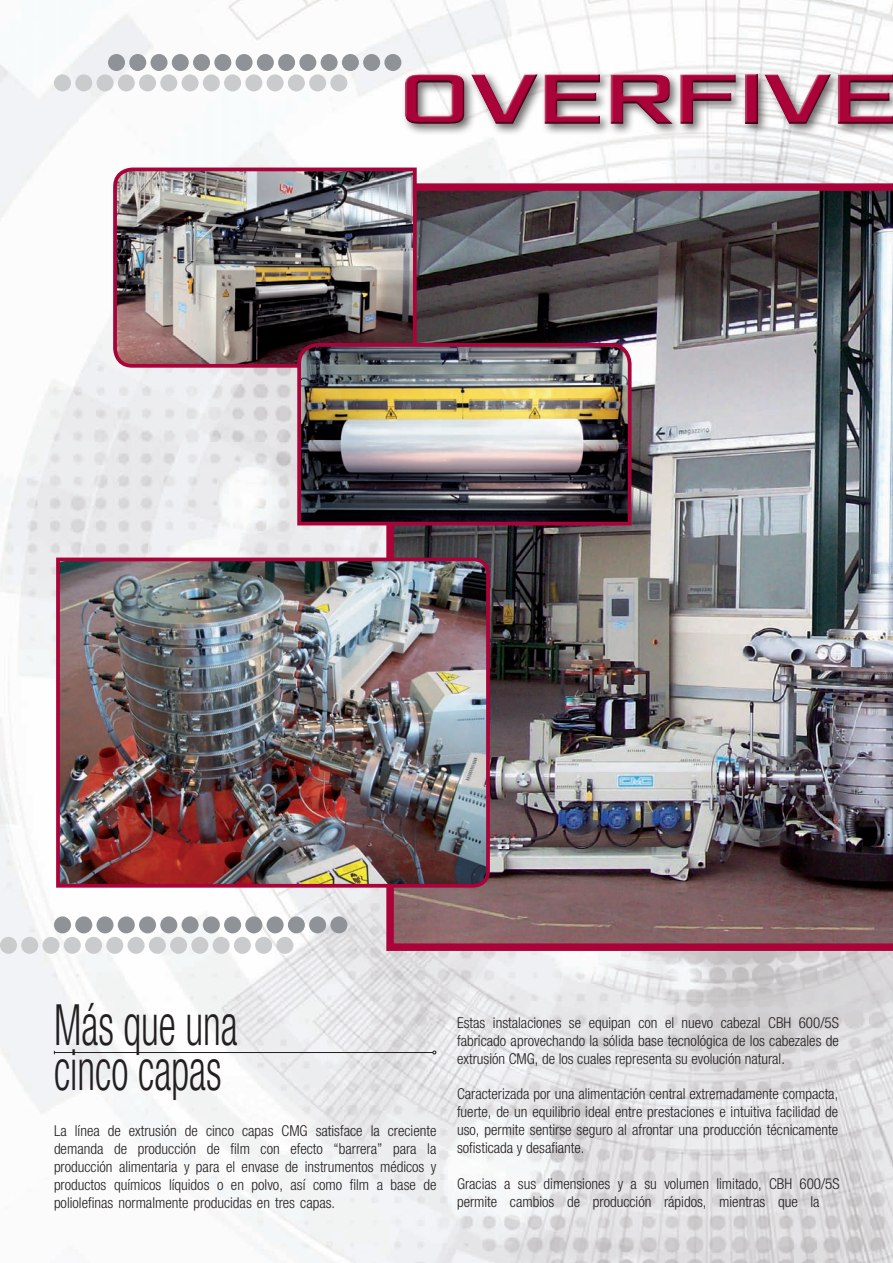
<style>
.page{position:relative;width:893px;height:1263px;background:#fff}
.page>*{position:absolute;margin:0;border:0;box-sizing:border-box;transform-origin:0 0}
.t1{font:700 75px "Xolonium";color:#a90339}
.t2{font:300 condensed 57px "Helvetica Neue";color:#231f20;scale:.7 1}
.t3{font:300 condensed 15px/18px "Helvetica Neue";color:#231f20;text-align:justify}
</style>
<div class="page">
<img style="left:0;top:0;width:893px;height:1263px">
<div style="left:108px;top:54px;width:17px;height:17px;background:#8f9398;border-radius:50%"></div>
<div style="left:129px;top:54px;width:17px;height:17px;background:#8f9398;border-radius:50%"></div>
<div style="left:151px;top:54px;width:17px;height:17px;background:#8f9398;border-radius:50%"></div>
<div style="left:172px;top:54px;width:17px;height:17px;background:#8f9398;border-radius:50%"></div>
<div style="left:193px;top:54px;width:17px;height:17px;background:#8f9398;border-radius:50%"></div>
<div style="left:214px;top:54px;width:17px;height:17px;background:#8f9398;border-radius:50%"></div>
<div style="left:236px;top:54px;width:17px;height:17px;background:#8f9398;border-radius:50%"></div>
<div style="left:257px;top:54px;width:17px;height:17px;background:#8f9398;border-radius:50%"></div>
<div style="left:278px;top:54px;width:17px;height:17px;background:#8f9398;border-radius:50%"></div>
<div style="left:299px;top:54px;width:17px;height:17px;background:#8f9398;border-radius:50%"></div>
<div style="left:321px;top:54px;width:17px;height:17px;background:#8f9398;border-radius:50%"></div>
<div style="left:342px;top:54px;width:17px;height:17px;background:#8f9398;border-radius:50%"></div>
<div style="left:363px;top:54px;width:17px;height:17px;background:#8f9398;border-radius:50%"></div>
<div style="left:384px;top:54px;width:17px;height:17px;background:#8f9398;border-radius:50%"></div>
<div style="left:54px;top:916px;width:17px;height:17px;background:#8f9398;border-radius:50%"></div>
<div style="left:75px;top:916px;width:17px;height:17px;background:#8f9398;border-radius:50%"></div>
<div style="left:97px;top:916px;width:17px;height:17px;background:#8f9398;border-radius:50%"></div>
<div style="left:118px;top:916px;width:17px;height:17px;background:#8f9398;border-radius:50%"></div>
<div style="left:139px;top:916px;width:17px;height:17px;background:#8f9398;border-radius:50%"></div>
<div style="left:160px;top:916px;width:17px;height:17px;background:#8f9398;border-radius:50%"></div>
<div style="left:182px;top:916px;width:17px;height:17px;background:#8f9398;border-radius:50%"></div>
<div style="left:203px;top:916px;width:17px;height:17px;background:#8f9398;border-radius:50%"></div>
<div style="left:224px;top:916px;width:17px;height:17px;background:#8f9398;border-radius:50%"></div>
<div style="left:245px;top:916px;width:17px;height:17px;background:#8f9398;border-radius:50%"></div>
<div style="left:267px;top:916px;width:17px;height:17px;background:#8f9398;border-radius:50%"></div>
<div style="left:288px;top:916px;width:17px;height:17px;background:#8f9398;border-radius:50%"></div>
<div style="left:309px;top:916px;width:17px;height:17px;background:#8f9398;border-radius:50%"></div>
<div style="left:330px;top:916px;width:17px;height:17px;background:#8f9398;border-radius:50%"></div>
<div style="left:54px;top:74px;width:17px;height:17px;background:#cacbcc;border-radius:50%"></div>
<div style="left:75px;top:74px;width:17px;height:17px;background:#cacbcc;border-radius:50%"></div>
<div style="left:97px;top:74px;width:17px;height:17px;background:#cacbcc;border-radius:50%"></div>
<div style="left:118px;top:74px;width:17px;height:17px;background:#cacbcc;border-radius:50%"></div>
<div style="left:139px;top:74px;width:17px;height:17px;background:#cacbcc;border-radius:50%"></div>
<div style="left:160px;top:74px;width:17px;height:17px;background:#cacbcc;border-radius:50%"></div>
<div style="left:182px;top:74px;width:17px;height:17px;background:#cacbcc;border-radius:50%"></div>
<div style="left:203px;top:74px;width:17px;height:17px;background:#cacbcc;border-radius:50%"></div>
<div style="left:224px;top:74px;width:17px;height:17px;background:#cacbcc;border-radius:50%"></div>
<div style="left:245px;top:74px;width:17px;height:17px;background:#cacbcc;border-radius:50%"></div>
<div style="left:267px;top:74px;width:17px;height:17px;background:#cacbcc;border-radius:50%"></div>
<div style="left:288px;top:74px;width:17px;height:17px;background:#cacbcc;border-radius:50%"></div>
<div style="left:309px;top:74px;width:17px;height:17px;background:#cacbcc;border-radius:50%"></div>
<div style="left:330px;top:74px;width:17px;height:17px;background:#cacbcc;border-radius:50%"></div>
<div style="left:0;top:937px;width:17px;height:17px;background:#cacbcc;border-radius:50%"></div>
<div style="left:21px;top:937px;width:17px;height:17px;background:#cacbcc;border-radius:50%"></div>
<div style="left:43px;top:937px;width:17px;height:17px;background:#cacbcc;border-radius:50%"></div>
<div style="left:64px;top:937px;width:17px;height:17px;background:#cacbcc;border-radius:50%"></div>
<div style="left:85px;top:937px;width:17px;height:17px;background:#cacbcc;border-radius:50%"></div>
<div style="left:106px;top:937px;width:17px;height:17px;background:#cacbcc;border-radius:50%"></div>
<div style="left:128px;top:937px;width:17px;height:17px;background:#cacbcc;border-radius:50%"></div>
<div style="left:149px;top:937px;width:17px;height:17px;background:#cacbcc;border-radius:50%"></div>
<div style="left:170px;top:937px;width:17px;height:17px;background:#cacbcc;border-radius:50%"></div>
<div style="left:191px;top:937px;width:17px;height:17px;background:#cacbcc;border-radius:50%"></div>
<div style="left:213px;top:937px;width:17px;height:17px;background:#cacbcc;border-radius:50%"></div>
<div style="left:234px;top:937px;width:17px;height:17px;background:#cacbcc;border-radius:50%"></div>
<div style="left:255px;top:937px;width:17px;height:17px;background:#cacbcc;border-radius:50%"></div>
<div style="left:276px;top:937px;width:17px;height:17px;background:#cacbcc;border-radius:50%"></div>
<div style="left:401px;top:70px;width:492px;height:66px;background:#231f20;opacity:.65"></div>
<div style="left:403px;top:72px;width:490px;height:53px;background:#fff;opacity:.75"></div>
<div style="left:404px;top:73px;width:489px;height:53px;background:#231f20;opacity:.75"></div>
<hr style="left:54px;top:1052px;width:379px;height:1px;background:#231f20">
<img style="left:386px;top:183px;width:507px;height:768px">
<img style="left:54px;top:556px;width:438px;height:333px">
<img style="left:111px;top:166px;width:308px;height:204px">
<img style="left:295px;top:341px;width:338px;height:186px">
<h1 class="t1" style="left:400px;top:57px;width:500px">OVERFIVE</h1>
<p class="t2" style="left:54px;top:992px;width:264px">Más que una</p>
<p class="t2" style="left:54px;top:1037px;width:241px">cinco capas</p>
<p class="t3" style="left:54px;top:1122px;width:384px">La línea de extrusión de cinco capas CMG satisface la creciente demanda de producción de film con efecto “barrera” para la producción alimentaria y para el envase de instrumentos médicos y productos químicos líquidos o en polvo, así como film a base de poliolefinas normalmente producidas en tres capas.</p>
<p class="t3" style="left:457px;top:1014px;width:383px">Estas instalaciones se equipan con el nuevo cabezal CBH 600/5S fabricado aprovechando la sólida base tecnológica de los cabezales de extrusión CMG, de los cuales representa su evolución natural.</p>
<p class="t3" style="left:457px;top:1084px;width:383px">Caracterizada por una alimentación central extremadamente compacta, fuerte, de un equilibrio ideal entre prestaciones e intuitiva facilidad de uso, permite sentirse seguro al afrontar una producción técnicamente sofisticada y desafiante.</p>
<p class="t3" style="left:457px;top:1174px;width:384px">Gracias a sus dimensiones y a su volumen limitado, CBH 600/5S permite cambios de producción rápidos, mientras que la</p>
</div>
